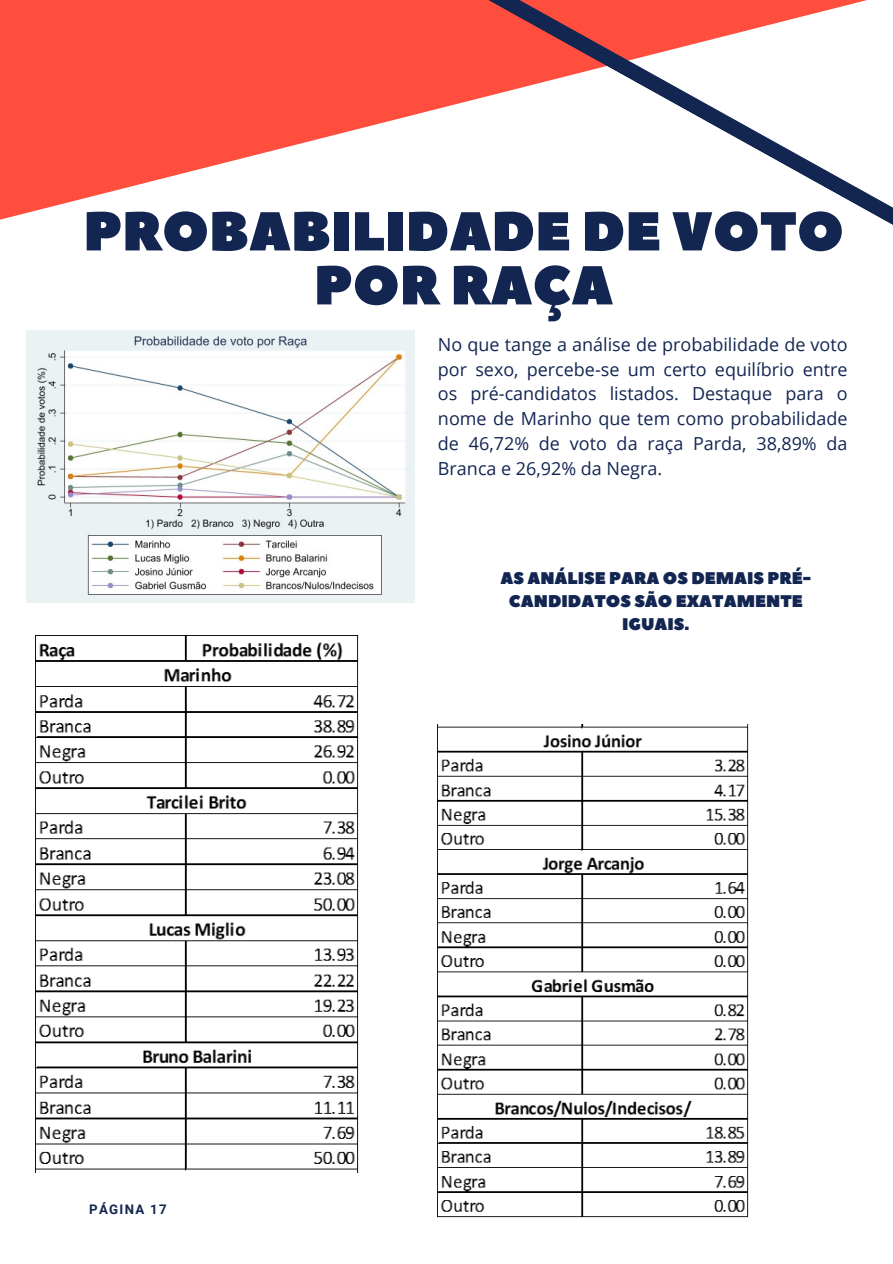
<style>
.page{position:relative;width:893px;height:1264px;background:#fff}
.page>*{position:absolute;margin:0;border:0;box-sizing:border-box;transform-origin:0 0}
.t1{font:54.6px/54px "Peace Sans";color:#132652;text-align:center}
.t2{font:18px/24.8px "Open Sans";color:#132652;text-align:justify}
.t3{font:16.95px/23px "Peace Sans";color:#132652;text-align:center}
.t4{font:700 13.2px "Roboto";letter-spacing:.1em;color:#132652}
</style>
<div class="page">
<svg style="left:0;top:0;width:458px;height:340px"></svg>
<svg style="left:458px;top:0;width:434px;height:225px"></svg>
<img style="left:35px;top:635px;width:323px;height:537px">
<img style="left:438px;top:724px;width:310px;height:493px">
<img style="left:26px;top:331px;width:388px;height:272px">
<p class="t1" style="left:83px;top:206px;width:762px">PROBABILIDADE DE VOTO<br>POR RAÇA</p>
<p class="t2" style="left:438px;top:331px;width:411px">No que tange a análise de probabilidade de voto por sexo, percebe-se um certo equilíbrio entre os pré-candidatos listados. Destaque para o nome de Marinho que tem como probabilidade de 46,72% de voto da raça Parda, 38,89% da Branca e 26,92% da Negra.</p>
<p class="t4" style="left:89px;top:1201px;width:79px">PÁGINA 17</p>
<p class="t3" style="left:500px;top:567px;width:312px">AS ANÁLISE PARA OS DEMAIS PRÉ-<br>CANDIDATOS SÃO EXATAMENTE<br>IGUAIS.</p>
</div>
